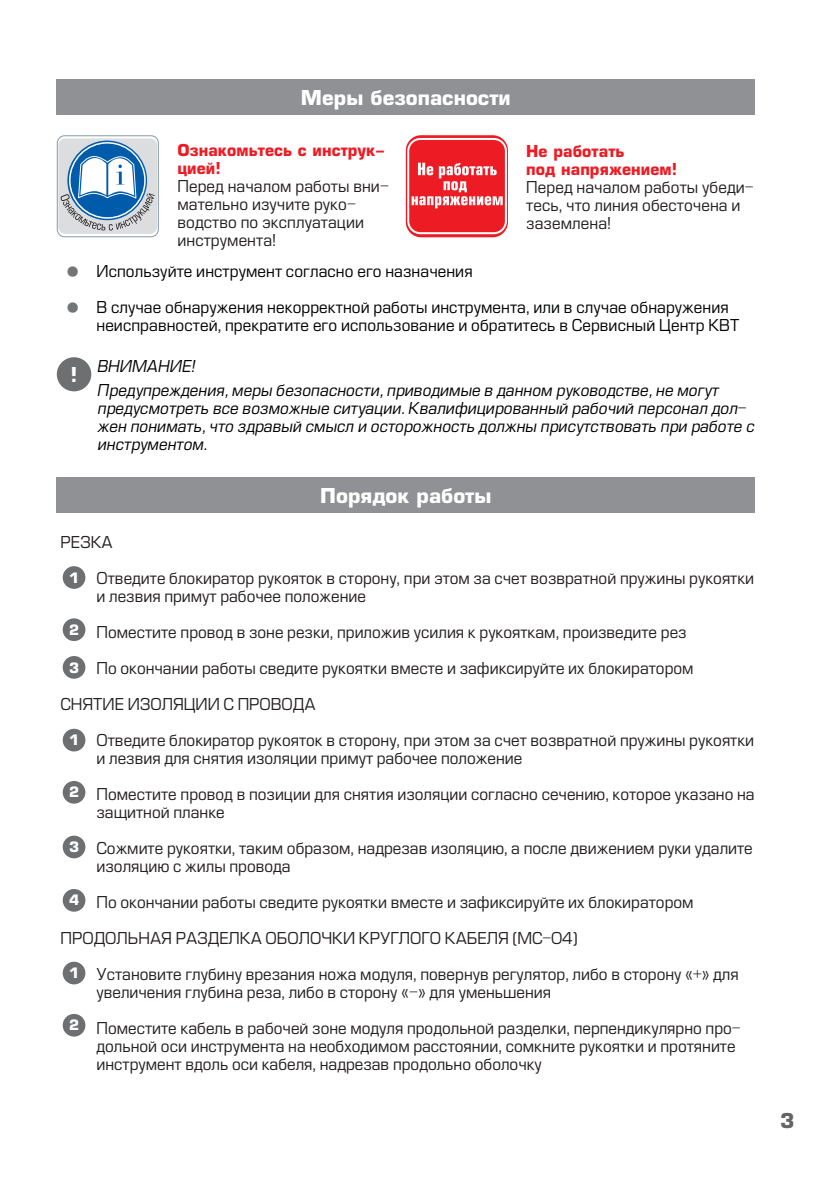
<style>
.page{position:relative;width:840px;height:1191px;background:#fff}
.page>*{position:absolute;margin:0;border:0;box-sizing:border-box;transform-origin:0 0}
.t1{font:700 20px "Europe";color:#fff}
.t2{font:700 20px "Europe";color:#636466}
.t3{font:16px/18px "Europe";color:#231f20}
.t4{font:italic 16px/18px "Europe";letter-spacing:.005em;color:#000}
.t5{font:16px/18px "Europe";letter-spacing:.005em;color:#010203}
.t6{font:700 16px/18px "Europe";letter-spacing:.005em;color:#ed1c24}
.t7{font:700 14px "Europe";color:#fff}
.s1{font-size:48px;color:#727476}
</style>
<div class="page">
<div style="left:57px;top:79px;width:697px;height:36px;background:#8f9194"></div>
<div style="left:58px;top:138px;width:99px;height:96px;background:#dcddde;border-radius:7px"></div>
<div style="left:57px;top:135px;width:102px;height:102px;border:1px solid #8da3af;border-radius:7px"></div>
<svg style="left:67px;top:141px;width:80px;height:79px"></svg>
<svg style="left:60px;top:155px;width:95px;height:75px"></svg>
<div style="left:57px;top:477px;width:697px;height:35px;background:#8f9194"></div>
<div style="left:63px;top:566px;width:22px;height:23px;background:#6d6f71;border-radius:50%"></div>
<div style="left:63px;top:729px;width:22px;height:22px;background:#6d6f71;border-radius:50%"></div>
<div style="left:63px;top:961px;width:22px;height:23px;background:#6d6f71;border-radius:50%"></div>
<div style="left:63px;top:618px;width:22px;height:23px;background:#6d6f71;border-radius:50%"></div>
<div style="left:63px;top:781px;width:22px;height:22px;background:#6d6f71;border-radius:50%"></div>
<div style="left:63px;top:1014px;width:22px;height:22px;background:#6d6f71;border-radius:50%"></div>
<div style="left:63px;top:656px;width:22px;height:22px;background:#6d6f71;border-radius:50%"></div>
<div style="left:63px;top:835px;width:22px;height:23px;background:#6d6f71;border-radius:50%"></div>
<div style="left:63px;top:889px;width:22px;height:22px;background:#6d6f71;border-radius:50%"></div>
<div style="left:57px;top:357px;width:34px;height:34px;background:#6d6f71;border-radius:50%"></div>
<div style="left:405px;top:135px;width:102px;height:102px;background:#ed1c24;border-radius:15px"></div>
<svg style="left:411px;top:163px;width:91px;height:45px"></svg>
<div style="left:407px;top:138px;width:99px;height:96px;border:2px solid #fff;border-radius:12px"></div>
<p class="t1" style="left:301px;top:86px;width:211px">Меры безопасности</p>
<p class="t6" style="left:177px;top:141px;width:209px">Ознакомьтесь с инструк&shy;цией!</p>
<p class="t3" style="left:177px;top:177px;width:213px">Перед началом работы вни&shy;мательно изучите руко&shy;водство по эксплуатации инструмента!</p>
<p class="t5" style="left:57px;top:263px;width:417px"><span class="s1">•</span> Используйте инструмент согласно его назначения</p>
<p class="t5" style="left:96px;top:299px;width:644px;text-indent:-40px"><span class="s1">•</span> В случае обнаружения некорректной работы инструмента, или в случае обнаружения неисправностей, прекратите его использование и обратитесь в Сервисный Центр КВТ</p>
<p class="t6" style="left:526px;top:142px;width:152px">Не работать<br>под напряжением!</p>
<p class="t3" style="left:526px;top:178px;width:229px">Перед началом работы убеди&shy;тесь, что линия обесточена и заземлена!</p>
<p class="t1" style="left:70px;top:363px;width:8px">!</p>
<p class="t4" style="left:98px;top:355px;width:622px;line-height:23.6px">ВНИМАНИЕ!<br>Предупреждения, меры безопасности, приводимые в данном руководстве, не могут</p>
<p class="t4" style="left:98px;top:399px;width:658px">предусмотреть все возможные ситуации. Квалифицированный рабочий персонал дол&shy;жен понимать, что здравый смысл и осторожность должны присутствовать при работе с инструментом.</p>
<p class="t1" style="left:320px;top:483px;width:173px">Порядок работы</p>
<p class="t3" style="left:60px;top:533px;width:54px">Резка</p>
<p class="t3" style="left:96px;top:569px;width:658px;text-indent:-40px"><span class="s1">•</span> Отведите блокиратор рукояток в сторону, при этом за счет возвратной пружины рукоятки и лезвия примут рабочее положение</p>
<p class="t3" style="left:57px;top:623px;width:631px"><span class="s1">•</span> Поместите провод в зоне резки, приложив усилия к рукояткам, произведите рез</p>
<p class="t3" style="left:57px;top:659px;width:638px"><span class="s1">•</span> По окончании работы сведите рукоятки вместе и зафиксируйте их блокиратором</p>
<p class="t3" style="left:60px;top:695px;width:79px">Сняти е изо</p>
<p class="t3" style="left:162px;top:695px;width:35px">ляции</p>
<p class="t3" style="left:223px;top:695px;width:26px">с провод</p>
<p class="t3" style="left:304px;top:695px;width:13px">а</p>
<p class="t3" style="left:96px;top:731px;width:658px;text-indent:-40px"><span class="s1">•</span> Отведите блокиратор рукояток в сторону, при этом за счет возвратной пружины рукоятки и лезвия для снятия изоляции примут рабочее положение</p>
<p class="t3" style="left:96px;top:785px;width:659px;text-indent:-40px"><span class="s1">•</span> Поместите провод в позиции для снятия изоляции согласно сечению, которое указано на защитной планке</p>
<p class="t3" style="left:96px;top:839px;width:657px;text-indent:-40px"><span class="s1">•</span> Сожмите рукоятки, таким образом, надрезав изоляцию, а после движением руки удалите изоляцию с жилы провода</p>
<p class="t3" style="left:57px;top:893px;width:638px"><span class="s1">•</span> По окончании работы сведите рукоятки вместе и зафиксируйте их блокиратором</p>
<p class="t3" style="left:60px;top:929px;width:24px">Продо</p>
<p class="t3" style="left:116px;top:929px;width:161px">льная разделка обо</p>
<p class="t3" style="left:299px;top:929px;width:71px">лочки кру</p>
<p class="t3" style="left:390px;top:929px;width:189px">глого кабеля (МС-04)</p>
<p class="t3" style="left:96px;top:965px;width:643px;text-indent:-40px"><span class="s1">•</span> Установите глубину врезания ножа модуля, повернув регулятор, либо в сторону «+» для увеличения глубина реза, либо в сторону «-» для уменьшения</p>
<p class="t3" style="left:96px;top:1019px;width:645px;text-indent:-40px"><span class="s1">•</span> Поместите кабель в рабочей зоне модуля продольной разделки, перпендикулярно про&shy;дольной оси инструмента на необходимом расстоянии, сомкните рукоятки и протяните инструмент вдоль оси кабеля, надрезав продольно оболочку</p>
<p class="t7" style="left:69px;top:569px;width:12px">1</p>
<p class="t7" style="left:69px;top:621px;width:12px">2</p>
<p class="t7" style="left:69px;top:659px;width:12px">3</p>
<p class="t7" style="left:69px;top:731px;width:12px">1</p>
<p class="t7" style="left:69px;top:784px;width:12px">2</p>
<p class="t7" style="left:69px;top:838px;width:12px">3</p>
<p class="t7" style="left:69px;top:892px;width:12px">4</p>
<p class="t7" style="left:69px;top:964px;width:12px">1</p>
<p class="t7" style="left:69px;top:1016px;width:12px">2</p>
<p class="t2" style="left:779px;top:1108px;width:16px">3</p>
</div>
